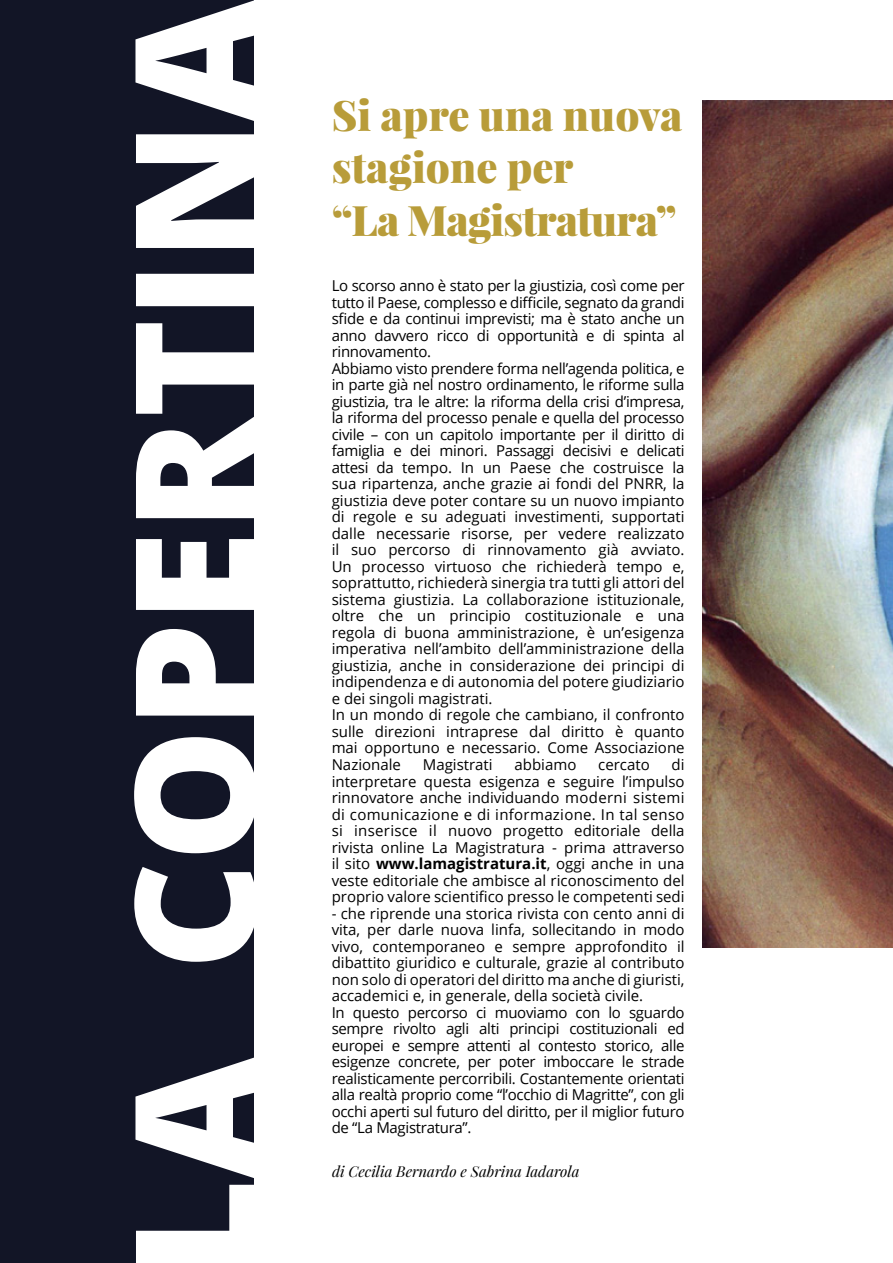
<style>
.page{position:relative;width:893px;height:1263px;background:#fff}
.page>*{position:absolute;margin:0;border:0;box-sizing:border-box;transform-origin:0 0}
.t1{font:900 42px/52.5px "Playfair Display";letter-spacing:-.01em;color:#b89c39}
.t2{font:15px/16.5px "Open Sans";color:#000}
.t3{font:15px/16.5px "Open Sans";letter-spacing:-.02em;color:#000}
.t4{font:italic 15px "Playfair Display";color:#000}
.s1{font-weight:700}
</style>
<div class="page">
<div style="left:0;top:0;width:253px;height:1263px;background:#121526"></div>
<svg style="left:134px;top:0;width:120px;height:1263px"></svg>
<img style="left:702px;top:101px;width:191px;height:846px">
<h1 class="t1" style="left:332px;top:88px;width:352px">Si apre una nuova stagione per<br>“La Magistratura”</h1>
<p class="t2" style="left:332px;top:277px;width:354px">Lo scorso anno è stato per la giustizia, così come per tutto il Paese, complesso e difficile, segnato da grandi sfide e da continui imprevisti; ma è stato anche un anno davvero ricco di opportunità e di spinta al rinnovamento.<br>Abbiamo visto prendere forma nell’agenda politica, e in parte già nel nostro ordinamento, le riforme sulla giustizia, tra le altre: la riforma della crisi d’impresa, la riforma del processo penale e quella del processo civile – con un capitolo importante per il diritto di famiglia e dei minori. Passaggi decisivi e delicati attesi da tempo. In un Paese che costruisce la sua ripartenza, anche grazie ai fondi del PNRR, la giustizia deve poter contare su un nuovo impianto di regole e su adeguati investimenti, supportati dalle necessarie risorse, per vedere realizzato il suo percorso di rinnovamento già avviato.<br>Un processo virtuoso che richiederà tempo e, soprattutto, richiederà sinergia tra tutti gli attori del sistema giustizia. La collaborazione istituzionale, oltre che un principio costituzionale e una regola di buona amministrazione, è un’esigenza imperativa nell’ambito dell’amministrazione della giustizia, anche in considerazione dei principi di indipendenza e di autonomia del potere giudiziario e dei singoli magistrati.<br>In un mondo di regole che cambiano, il confronto sulle direzioni intraprese dal diritto è quanto mai opportuno e necessario. Come Associazione Nazionale</p>
<p class="t2" style="left:332px;top:756px;width:354px;text-align:justify;text-indent:340px">di interpretare questa esigenza e seguire l’impulso rinnovatore anche individuando moderni sistemi di comunicazione e di informazione. In tal senso si inserisce il nuovo progetto editoriale della rivista online La Magistratura - prima attraverso il sito <span class="s1">www.lamagistratura.it</span>, oggi anche in una veste editoriale che ambisce al riconoscimento del proprio valore scientifico presso le competenti sedi</p>
<p class="t3" style="left:332px;top:904px;width:354px">- che riprende una storica rivista con cento anni di vita, per darle nuova linfa, sollecitando in modo vivo, contemporaneo e sempre approfondito il dibattito giuridico e culturale, grazie al contributo non solo di operatori del diritto ma anche di giuristi, accademici e, in generale, della società civile.<br>In questo percorso ci muoviamo con lo sguardo sempre rivolto agli alti principi costituzionali ed europei e sempre attenti al contesto storico, alle esigenze concrete, per poter imboccare le strade realisticamente percorribili. Costantemente orientati alla realtà proprio come “l’occhio di Magritte”, con gli occhi aperti sul futuro del diritto, per il miglior futuro de “La Magistratura”.</p>
<p class="t2" style="left:423px;top:756px;width:71px">Magistrati</p>
<p class="t2" style="left:515px;top:756px;width:63px">abbiamo</p>
<p class="t2" style="left:598px;top:756px;width:53px">cercato</p>
<p class="t4" style="left:332px;top:1161px;width:249px">di Cecilia Bernardo e Sabrina Iadarola</p>
</div>
